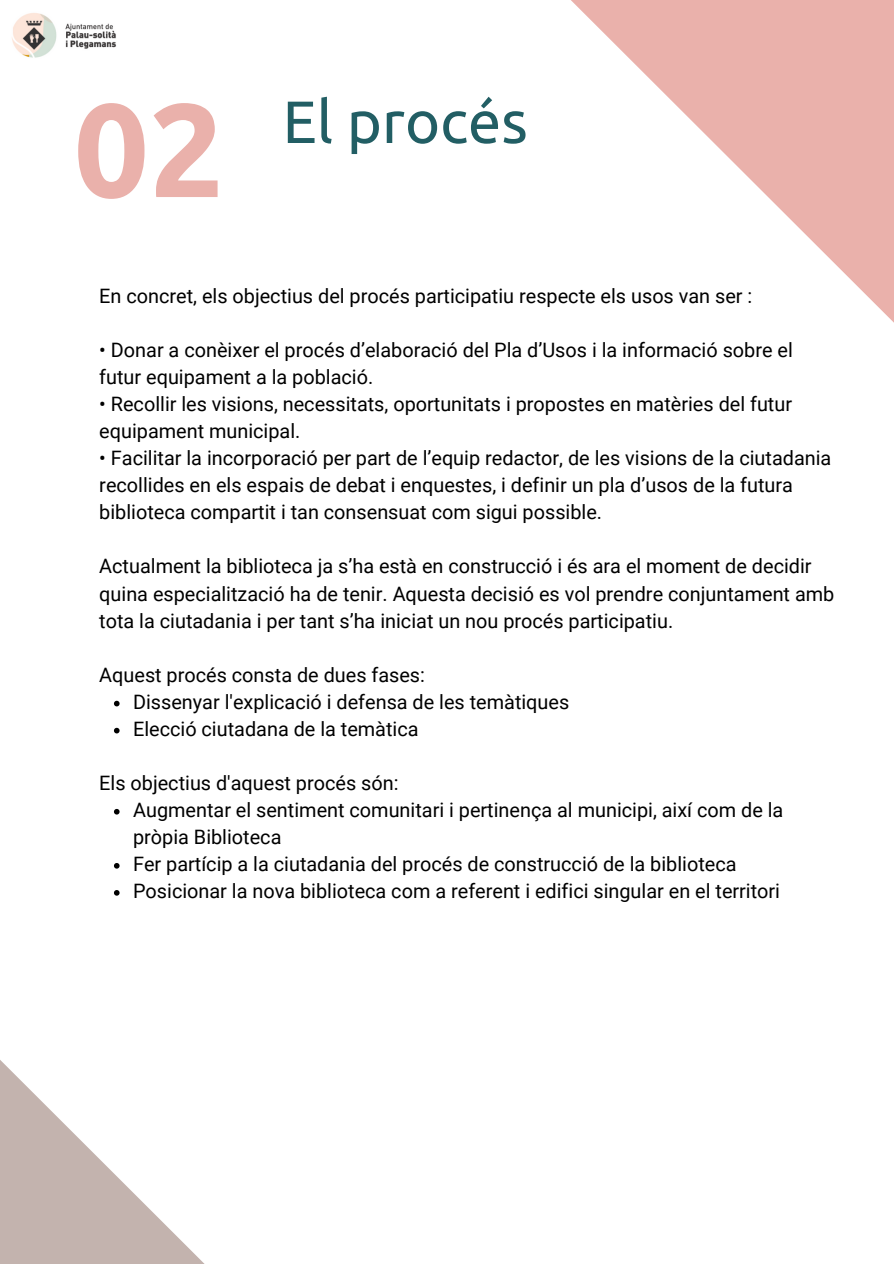
<style>
.page{position:relative;width:894px;height:1264px;background:#fff}
.page>*{position:absolute;margin:0;border:0;box-sizing:border-box;transform-origin:0 0}
.t1{font:700 132.45px "Ubuntu";color:#eab1ab}
.t2{font:59.55px "Ubuntu";color:#225e64}
.t3{font:19.8px/27px "Roboto";color:#000}
</style>
<div class="page">
<svg style="left:571px;top:0;width:322px;height:322px"></svg>
<svg style="left:0;top:808px;width:204px;height:455px"></svg>
<svg style="left:114px;top:700px;width:5px;height:6px"></svg>
<svg style="left:114px;top:727px;width:5px;height:6px"></svg>
<svg style="left:114px;top:809px;width:5px;height:5px"></svg>
<svg style="left:114px;top:863px;width:5px;height:5px"></svg>
<svg style="left:114px;top:890px;width:5px;height:5px"></svg>
<img style="left:12px;top:13px;width:104px;height:45px">
<h1 class="t1" style="left:74px;top:74px;width:152px">02</h1>
<h2 class="t2" style="left:282px;top:87px;width:246px">El procés</h2>
<p class="t3" style="left:99px;top:283px;width:654px">En concret, els objectius del procés participatiu respecte els usos van ser :</p>
<p class="t3" style="left:99px;top:337px;width:694px">• Donar a conèixer el procés d’elaboració del Pla d’Usos i la informació sobre el futur equipament a la població.</p>
<p class="t3" style="left:99px;top:391px;width:694px">• Recollir les visions, necessitats, oportunitats i propostes en matèries del futur equipament municipal.</p>
<p class="t3" style="left:99px;top:445px;width:733px">• Facilitar la incorporació per part de l’equip redactor, de les visions de la ciutadania recollides en els espais de debat i enquestes, i definir un pla d’usos de la futura biblioteca compartit i tan consensuat com sigui possible.</p>
<p class="t3" style="left:99px;top:553px;width:736px">Actualment la biblioteca ja s’ha està en construcció i és ara el moment de decidir quina especialització ha de tenir. Aquesta decisió es vol prendre conjuntament amb tota la ciutadania i per tant s’ha iniciat un nou procés participatiu.</p>
<p class="t3" style="left:99px;top:661px;width:327px">Aquest procés consta de dues fases:</p>
<p class="t3" style="left:133px;top:688px;width:437px">Dissenyar l'explicació i defensa de les temàtiques<br>Elecció ciutadana de la temàtica</p>
<p class="t3" style="left:99px;top:769px;width:301px">Els objectius d'aquest procés són:</p>
<p class="t3" style="left:133px;top:796px;width:651px">Augmentar el sentiment comunitari i pertinença al municipi, així com de la pròpia Biblioteca<br>Fer partícip a la ciutadania del procés de construcció de la biblioteca Posicionar la nova biblioteca com a referent i edifici singular en el territori</p>
</div>
